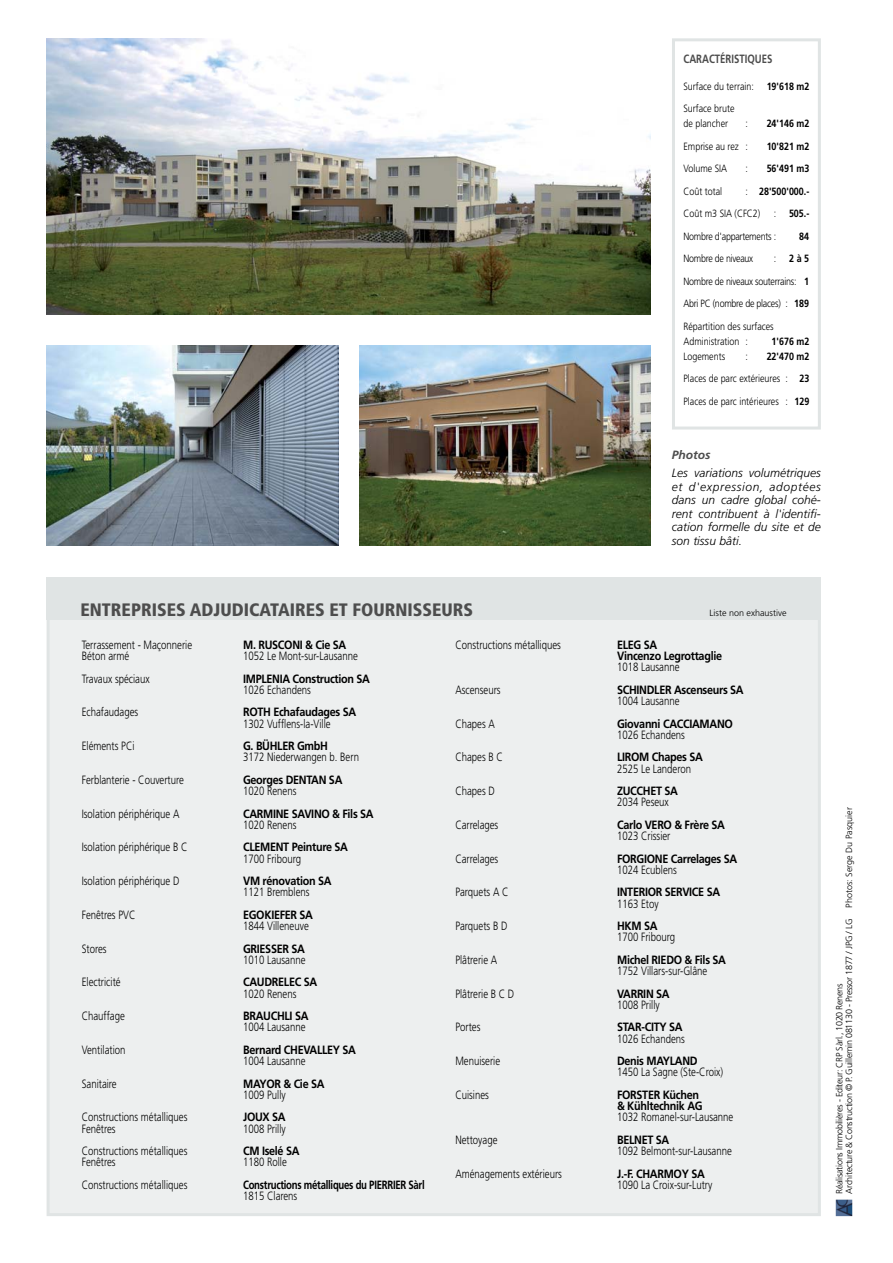
<style>
.page{position:relative;width:893px;height:1263px;background:#fff}
.page>*{position:absolute;margin:0;border:0;box-sizing:border-box;transform-origin:0 0}
.t1{font:900 condensed 18px "Frutiger";color:#4d4d4d}
.t2{font:300 12px/11.2px "Frutiger";color:#000;scale:.8 1}
.t3{font:700 12px/11.2px "Frutiger";letter-spacing:-.03em;color:#000;scale:.9 1}
.t4{font:italic 300 12px/13.5px "Frutiger";color:#000;text-align:justify}
.t5{font:700 12px "Frutiger";letter-spacing:-.03em;color:#000;scale:.8 1}
.t6{font:700 12px "Frutiger";color:#4d4d4d;scale:.8 1}
.t7{font:italic 700 12px "Frutiger";color:#4d4d4d}
.t8{font:300 10.5px/22.5px "Frutiger";color:#000;scale:.85 1}
.t9{font:300 10.5px/22.5px "Frutiger";letter-spacing:-.03em;color:#000;scale:.85 1}
.t10{font:700 10.5px "Frutiger";color:#000;scale:.85 1}
.t11{font:300 9px/9.8px "Frutiger";letter-spacing:-.03em;color:#000}
.t12{font:300 9px "Frutiger";color:#000}
.s1{font-weight:700}
</style>
<div class="page">
<div style="left:48px;top:579px;width:771px;height:636px;background:#edefef"></div>
<div style="left:47px;top:577px;width:773px;height:43px;background:#e0e4e4"></div>
<img style="left:835px;top:1200px;width:17px;height:16px">
<div style="left:672px;top:38px;width:148px;height:392px;border:3px solid #e0e4e4"></div>
<img style="left:47px;top:38px;width:603px;height:277px">
<img style="left:47px;top:346px;width:291px;height:199px">
<img style="left:359px;top:346px;width:291px;height:199px">
<p class="t6" style="left:683px;top:54px;width:113px">CARACTÉRISTIQUES</p>
<p class="t8" style="left:683px;top:76px;width:150px">Surface du terrain: <span class="s1">19'618 m2<br></span>Surface brute</p>
<p class="t8" style="left:683px;top:113px;width:54px">de plancher</p>
<p class="t8" style="left:745px;top:113px;width:4px">:</p>
<p class="t10" style="left:766px;top:119px;width:52px">24'146 m2</p>
<p class="t8" style="left:683px;top:136px;width:77px">Emprise au rez :</p>
<p class="t10" style="left:766px;top:142px;width:52px">10'821 m2</p>
<p class="t8" style="left:683px;top:158px;width:53px">Volume SIA</p>
<p class="t8" style="left:745px;top:158px;width:4px">:</p>
<p class="t10" style="left:766px;top:164px;width:52px">56'491 m3</p>
<p class="t8" style="left:683px;top:181px;width:47px">Coût total</p>
<p class="t8" style="left:683px;top:181px;width:150px;text-indent:62px">: <span class="s1">28'500'000.-<br></span>Coût m3 SIA (CFC2)</p>
<p class="t9" style="left:683px;top:203px;width:150px;text-indent:90px">: <span class="s1">505.-<br></span>Nombre d'appartements :</p>
<p class="t10" style="left:799px;top:232px;width:13px">84</p>
<p class="t9" style="left:683px;top:248px;width:84px">Nombre de niveaux</p>
<p class="t8" style="left:683px;top:248px;width:149px;text-align:justify;text-indent:90px">: <span class="s1">2 à 5<br></span>Nombre de niveaux souterrains: <span class="s1">1<br></span>Abri PC (nombre de places) : <span class="s1">189<br></span>Répartition des surfaces</p>
<p class="t8" style="left:683px;top:331px;width:77px">Administration :</p>
<p class="t10" style="left:771px;top:337px;width:46px">1'676 m2</p>
<p class="t8" style="left:683px;top:346px;width:50px">Logements</p>
<p class="t8" style="left:745px;top:346px;width:4px">:</p>
<p class="t8" style="left:683px;top:346px;width:150px;text-align:justify;text-indent:83px"><span class="s1">22'470 m2<br></span>Places de parc extérieures : <span class="s1">23<br></span>Places de parc intérieures : <span class="s1">129</span></p>
<p class="t7" style="left:672px;top:450px;width:40px">Photos</p>
<p class="t4" style="left:672px;top:467px;width:150px">Les variations volumétriques et d'expression, adoptées dans un cadre global cohé&shy;rent contribuent à l'identifi&shy;cation formelle du site et de son tissu bâti.</p>
<h1 class="t1" style="left:81px;top:602px;width:394px">ENTREPRISES ADJUDICATAIRES ET FOURNISSEURS</h1>
<p class="t12" style="left:709px;top:609px;width:78px">Liste non exhaustive</p>
<p class="t2" style="left:82px;top:640px;width:139px">Terrassement - Maçonnerie<br>Béton armé</p>
<p class="t2" style="left:82px;top:674px;width:86px">Travaux spéciaux</p>
<p class="t2" style="left:82px;top:708px;width:72px">Echafaudages</p>
<p class="t2" style="left:82px;top:741px;width:67px">Eléments PCi</p>
<p class="t2" style="left:82px;top:775px;width:129px">Ferblanterie - Couverture</p>
<p class="t2" style="left:82px;top:809px;width:124px">Isolation périphérique A</p>
<p class="t2" style="left:82px;top:843px;width:134px">Isolation périphérique B C</p>
<p class="t2" style="left:82px;top:876px;width:124px">Isolation périphérique D</p>
<p class="t2" style="left:82px;top:910px;width:69px">Fenêtres PVC</p>
<p class="t2" style="left:82px;top:944px;width:33px">Stores</p>
<p class="t2" style="left:82px;top:978px;width:50px">Electricité</p>
<p class="t2" style="left:82px;top:1011px;width:55px">Chauffage</p>
<p class="t2" style="left:82px;top:1045px;width:56px">Ventilation</p>
<p class="t2" style="left:82px;top:1079px;width:45px">Sanitaire</p>
<p class="t2" style="left:82px;top:1113px;width:133px">Constructions métalliques<br>Fenêtres</p>
<p class="t2" style="left:82px;top:1146px;width:133px">Constructions métalliques<br>Fenêtres</p>
<p class="t2" style="left:82px;top:1180px;width:133px">Constructions métalliques</p>
<p class="t2" style="left:455px;top:640px;width:133px">Constructions métalliques</p>
<p class="t2" style="left:455px;top:685px;width:58px">Ascenseurs</p>
<p class="t2" style="left:455px;top:719px;width:51px">Chapes A</p>
<p class="t2" style="left:455px;top:753px;width:61px">Chapes B C</p>
<p class="t2" style="left:455px;top:786px;width:51px">Chapes D</p>
<p class="t2" style="left:455px;top:820px;width:55px">Carrelages</p>
<p class="t2" style="left:455px;top:854px;width:55px">Carrelages</p>
<p class="t2" style="left:455px;top:888px;width:68px">Parquets A C</p>
<p class="t2" style="left:455px;top:921px;width:67px">Parquets B D</p>
<p class="t2" style="left:455px;top:955px;width:54px">Plâtrerie A</p>
<p class="t2" style="left:455px;top:989px;width:75px">Plâtrerie B C D</p>
<p class="t2" style="left:455px;top:1023px;width:33px">Portes</p>
<p class="t2" style="left:455px;top:1056px;width:57px">Menuiserie</p>
<p class="t2" style="left:455px;top:1090px;width:44px">Cuisines</p>
<p class="t2" style="left:455px;top:1135px;width:54px">Nettoyage</p>
<p class="t2" style="left:455px;top:1169px;width:135px">Aménagements extérieurs</p>
<p class="t3" style="left:243px;top:640px;width:116px">M. RUSCONI &amp; Cie SA</p>
<p class="t2" style="left:243px;top:651px;width:145px">1052 Le Mont-sur-Lausanne</p>
<p class="t3" style="left:243px;top:674px;width:142px">IMPLENIA Construction SA</p>
<p class="t2" style="left:243px;top:685px;width:86px">1026 Echandens</p>
<p class="t3" style="left:243px;top:708px;width:127px">ROTH Echafaudages SA</p>
<p class="t2" style="left:243px;top:719px;width:111px">1302 Vufflens-la-Ville</p>
<p class="t3" style="left:243px;top:741px;width:96px">G. BÜHLER GmbH</p>
<p class="t2" style="left:243px;top:753px;width:146px">3172 Niederwangen b. Bern</p>
<p class="t3" style="left:243px;top:775px;width:112px">Georges DENTAN SA</p>
<p class="t2" style="left:243px;top:786px;width:68px">1020 Renens</p>
<p class="t3" style="left:243px;top:809px;width:147px">CARMINE SAVINO &amp; Fils SA</p>
<p class="t2" style="left:243px;top:820px;width:68px">1020 Renens</p>
<p class="t3" style="left:243px;top:843px;width:118px">CLEMENT Peinture SA</p>
<p class="t2" style="left:243px;top:854px;width:74px">1700 Fribourg</p>
<p class="t3" style="left:243px;top:876px;width:100px">VM rénovation SA</p>
<p class="t2" style="left:243px;top:888px;width:85px">1121 Bremblens</p>
<p class="t3" style="left:243px;top:910px;width:79px">EGOKIEFER SA</p>
<p class="t2" style="left:243px;top:921px;width:84px">1844 Villeneuve</p>
<p class="t3" style="left:243px;top:944px;width:70px">GRIESSER SA</p>
<p class="t2" style="left:243px;top:955px;width:80px">1010 Lausanne</p>
<p class="t3" style="left:243px;top:978px;width:84px">CAUDRELEC SA</p>
<p class="t2" style="left:243px;top:989px;width:68px">1020 Renens</p>
<p class="t3" style="left:243px;top:1011px;width:74px">BRAUCHLI SA</p>
<p class="t2" style="left:243px;top:1023px;width:80px">1004 Lausanne</p>
<p class="t3" style="left:243px;top:1045px;width:127px">Bernard CHEVALLEY SA</p>
<p class="t2" style="left:243px;top:1056px;width:80px">1004 Lausanne</p>
<p class="t3" style="left:243px;top:1079px;width:92px">MAYOR &amp; Cie SA</p>
<p class="t2" style="left:243px;top:1090px;width:55px">1009 Pully</p>
<p class="t3" style="left:243px;top:1113px;width:49px">JOUX SA</p>
<p class="t2" style="left:243px;top:1124px;width:55px">1008 Prilly</p>
<p class="t3" style="left:243px;top:1146px;width:64px">CM Iselé SA</p>
<p class="t2" style="left:243px;top:1158px;width:56px">1180 Rolle</p>
<p class="t5" style="left:243px;top:1180px;width:228px">Constructions métalliques du PIERRIER Sàrl</p>
<p class="t2" style="left:243px;top:1191px;width:69px">1815 Clarens</p>
<p class="t3" style="left:617px;top:640px;width:118px">ELEG SA<br>Vincenzo Legrottaglie</p>
<p class="t2" style="left:617px;top:663px;width:80px">1018 Lausanne</p>
<p class="t3" style="left:617px;top:685px;width:142px">SCHINDLER Ascenseurs SA</p>
<p class="t2" style="left:617px;top:696px;width:80px">1004 Lausanne</p>
<p class="t3" style="left:617px;top:719px;width:130px">Giovanni CACCIAMANO</p>
<p class="t2" style="left:617px;top:730px;width:86px">1026 Echandens</p>
<p class="t3" style="left:617px;top:753px;width:97px">LIROM Chapes SA</p>
<p class="t2" style="left:617px;top:764px;width:94px">2525 Le Landeron</p>
<p class="t3" style="left:617px;top:786px;width:69px">ZUCCHET SA</p>
<p class="t2" style="left:617px;top:798px;width:66px">2034 Peseux</p>
<p class="t3" style="left:617px;top:820px;width:121px">Carlo VERO &amp; Frère SA</p>
<p class="t2" style="left:617px;top:831px;width:68px">1023 Crissier</p>
<p class="t3" style="left:617px;top:854px;width:135px">FORGIONE Carrelages SA</p>
<p class="t2" style="left:617px;top:865px;width:76px">1024 Ecublens</p>
<p class="t3" style="left:617px;top:888px;width:116px">INTERIOR SERVICE SA</p>
<p class="t2" style="left:617px;top:899px;width:54px">1163 Etoy</p>
<p class="t3" style="left:617px;top:921px;width:46px">HKM SA</p>
<p class="t2" style="left:617px;top:933px;width:74px">1700 Fribourg</p>
<p class="t3" style="left:617px;top:955px;width:122px">Michel RIEDO &amp; Fils SA</p>
<p class="t2" style="left:617px;top:966px;width:114px">1752 Villars-sur-Glâne</p>
<p class="t3" style="left:617px;top:989px;width:60px">VARRIN SA</p>
<p class="t2" style="left:617px;top:1000px;width:55px">1008 Prilly</p>
<p class="t3" style="left:617px;top:1023px;width:74px">STAR-CITY SA</p>
<p class="t2" style="left:617px;top:1034px;width:86px">1026 Echandens</p>
<p class="t3" style="left:617px;top:1056px;width:91px">Denis MAYLAND</p>
<p class="t2" style="left:617px;top:1068px;width:134px">1450 La Sagne (Ste-Croix)</p>
<p class="t3" style="left:617px;top:1090px;width:96px">FORSTER Küchen &amp; Kühltechnik AG</p>
<p class="t2" style="left:617px;top:1113px;width:147px">1032 Romanel-sur-Lausanne</p>
<p class="t3" style="left:617px;top:1135px;width:60px">BELNET SA</p>
<p class="t2" style="left:617px;top:1146px;width:145px">1092 Belmont-sur-Lausanne</p>
<p class="t3" style="left:617px;top:1169px;width:99px">J.-F. CHARMOY SA</p>
<p class="t2" style="left:617px;top:1180px;width:121px">1090 La Croix-sur-Lutry</p>
<p class="t11" style="left:835px;top:1194px;width:388px;rotate:-90deg">Réalisations Immobilières - Editeur: CRP Sàrl., 1020 Renens<br>Architecture &amp; Construction © P. Guillemin 081130 - Pressor 1877 / JPG / LG Photos: Serge Du Pasquier</p>
</div>
